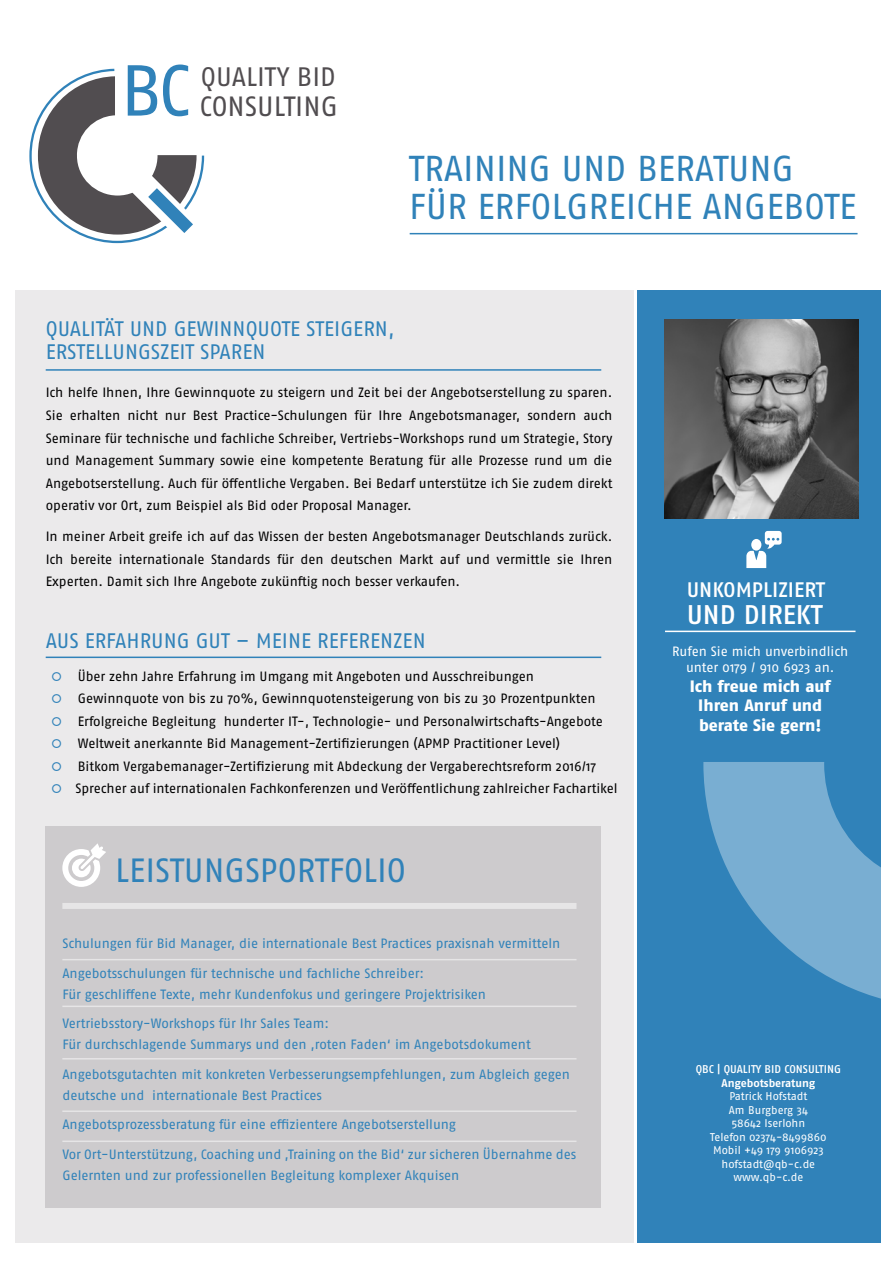
<style>
.page{position:relative;width:893px;height:1263px;background:#fff}
.page>*{position:absolute;margin:0;border:0;box-sizing:border-box;transform-origin:0 0}
.t1{font:72px "Fago OT";color:#3082b9}
.t2{font:36px/38.7px "Fago OT";color:#3082b9}
.t3{font:33.6px "Fago OT";color:#3082b9}
.t4{font:27.9px "Fago OT";color:#514d50}
.t5{font:500 27px "Fago OT";color:#fff}
.t6{font:26.7px "Fago OT";color:#514d50}
.t7{font:21px/22.5px "Fago OT";color:#3082b9}
.t8{font:500 21px "Fago OT";color:#fff}
.t9{font:800 16.5px/19.8px "Fago OT";letter-spacing:-.005em;color:#fff;text-align:center}
.t10{font:13.5px/22.5px "Fago OT";letter-spacing:-.005em;color:#000;text-align:justify}
.t11{font:13.5px/29.5px "Fago OT";letter-spacing:-.005em;color:#3082b9}
.t12{font:13.5px/16.2px "Fago OT";letter-spacing:-.005em;color:#fff;text-align:center}
.t13{font:11.25px/13.5px "Fago OT";letter-spacing:-.005em;color:#fff;text-align:center}
.t14{font:500 11.25px "Fago OT";color:#fff}
.t15{font:700 11.25px "Fago OT";letter-spacing:-.005em;color:#fff}
.s1{color:#3082b9}
</style>
<div class="page">
<div style="left:16px;top:290px;width:618px;height:952px;background:#ebeaeb"></div>
<div style="left:637px;top:290px;width:244px;height:952px;background:#3082b9"></div>
<svg style="left:703px;top:518px;width:178px;height:481px"></svg>
<hr style="left:46px;top:656px;width:555px;height:2px;background:#3082b9">
<hr style="left:410px;top:233px;width:447px;height:1px;background:#3082b9">
<div style="left:46px;top:826px;width:555px;height:381px;background:#cdcbcd"></div>
<svg style="left:62px;top:843px;width:44px;height:44px"></svg>
<div style="left:62px;top:903px;width:514px;height:6px;background:#e6e5e6"></div>
<hr style="left:62px;top:959px;width:514px;height:1px;background:#e6e5e6">
<hr style="left:62px;top:1005px;width:514px;height:2px;background:#e6e5e6">
<hr style="left:62px;top:1058px;width:514px;height:1px;background:#e6e5e6">
<hr style="left:62px;top:1110px;width:514px;height:2px;background:#e6e5e6">
<hr style="left:62px;top:1140px;width:514px;height:2px;background:#e6e5e6">
<svg style="left:29px;top:68px;width:176px;height:176px"></svg>
<hr style="left:46px;top:369px;width:555px;height:2px;background:#3082b9">
<svg style="left:746px;top:531px;width:36px;height:37px"></svg>
<hr style="left:665px;top:631px;width:190px;height:1px;background:#fff">
<img style="left:664px;top:319px;width:194px;height:200px">
<h1 class="t1" style="left:121px;top:47px;width:71px">BC</h1>
<h3 class="t6" style="left:201px;top:60px;width:137px">QUALITY BID</h3>
<h3 class="t4" style="left:200px;top:89px;width:140px">CONSULTING</h3>
<h2 class="t2" style="left:409px;top:149px;width:449px">TRAINING UND BERATUNG<br>FÜR ERFOLGREICHE ANGEBOTE</h2>
<h3 class="t7" style="left:46px;top:318px;width:351px">QUALITÄT UND GEWINNQUOTE STEIGERN,<br>ERSTELLUNGSZEIT SPAREN</h3>
<p class="t10" style="left:46px;top:381px;width:568px">Ich helfe Ihnen, Ihre Gewinnquote zu steigern und Zeit bei der Angebotserstellung zu sparen.<br>Sie erhalten nicht nur Best Practice-Schulungen für Ihre Angebotsmanager, sondern auch Seminare für technische und fachliche Schreiber, Vertriebs-Workshops rund um Strategie, Story und Management Summary sowie eine kompetente Beratung für alle Prozesse rund um die Angebotserstellung. Auch für öffentliche Vergaben. Bei Bedarf unterstütze ich Sie zudem direkt operativ vor Ort, zum Beispiel als Bid oder Proposal Manager.</p>
<p class="t10" style="left:46px;top:525px;width:568px">In meiner Arbeit greife ich auf das Wissen der besten Angebotsmanager Deutschlands zurück.<br>Ich bereite internationale Standards für den deutschen Markt auf und vermittle sie Ihren Experten. Damit sich Ihre Angebote zukünftig noch besser verkaufen.</p>
<h3 class="t7" style="left:46px;top:630px;width:381px">AUS ERFAHRUNG GUT – MEINE REFERENZEN</h3>
<p class="t10" style="left:51px;top:665px;width:568px;text-align:left"><span class="s1">◯</span> Über zehn Jahre Erfahrung im Umgang mit Angeboten und Ausschreibungen<br><span class="s1">◯</span> Gewinnquote von bis zu 70%, Gewinnquotensteigerung von bis zu 30 Prozentpunkten<br><span class="s1">◯</span> Erfolgreiche Begleitung hunderter IT-, Technologie- und Personalwirtschafts-Angebote<br><span class="s1">◯</span> Weltweit anerkannte Bid Management-Zertifizierungen (APMP Practitioner Level)<br><span class="s1">◯</span> Bitkom Vergabemanager-Zertifizierung mit Abdeckung der Vergaberechtsreform 2016/17<br><span class="s1">◯</span> Sprecher auf internationalen Fachkonferenzen und Veröffentlichung zahlreicher Fachartikel</p>
<h3 class="t3" style="left:115px;top:850px;width:292px">LEISTUNGSPORTFOLIO</h3>
<p class="t11" style="left:62px;top:929px;width:499px">Schulungen für Bid Manager, die internationale Best Practices praxisnah vermitteln<br>Angebotsschulungen für technische und fachliche Schreiber:</p>
<p class="t11" style="left:62px;top:979px;width:425px">Für geschliffene Texte, mehr Kundenfokus und geringere Projektrisiken<br>Vertriebsstory-Workshops für Ihr Sales Team:</p>
<p class="t11" style="left:62px;top:1030px;width:509px">Für durchschlagende Summarys und den ‚roten Faden‘ im Angebotsdokument<br>Angebotsgutachten mit konkreten Verbesserungsempfehlungen, zum Abgleich gegen</p>
<p class="t11" style="left:62px;top:1080px;width:516px">deutsche und internationale Best Practices<br>Angebotsprozessberatung für eine effizientere Angebotserstellung<br>Vor Ort-Unterstützung, Coaching und ‚Training on the Bid‘ zur sicheren Übernahme des</p>
<p class="t11" style="left:62px;top:1160px;width:399px">Gelernten und zur professionellen Begleitung komplexer Akquisen</p>
<h3 class="t8" style="left:687px;top:577px;width:140px">UNKOMPLIZIERT</h3>
<h3 class="t5" style="left:687px;top:598px;width:137px">UND DIREKT</h3>
<p class="t12" style="left:672px;top:643px;width:177px">Rufen Sie mich unverbindlich unter 0179 / 910 6923 an.</p>
<p class="t9" style="left:690px;top:676px;width:142px">Ich freue mich auf<br>Ihren Anruf und berate Sie gern!</p>
<p class="t14" style="left:696px;top:1063px;width:147px">QBC | QUALITY BID CONSULTING</p>
<p class="t15" style="left:721px;top:1076px;width:95px">Angebotsberatung</p>
<p class="t13" style="left:710px;top:1090px;width:118px">Patrick Hofstadt<br>Am Burgberg 34<br>58642 Iserlohn<br>Telefon 02374-8499860<br>Mobil +49 179 9106923 hofstadt@qb-c.de www.qb-c.de</p>
</div>
